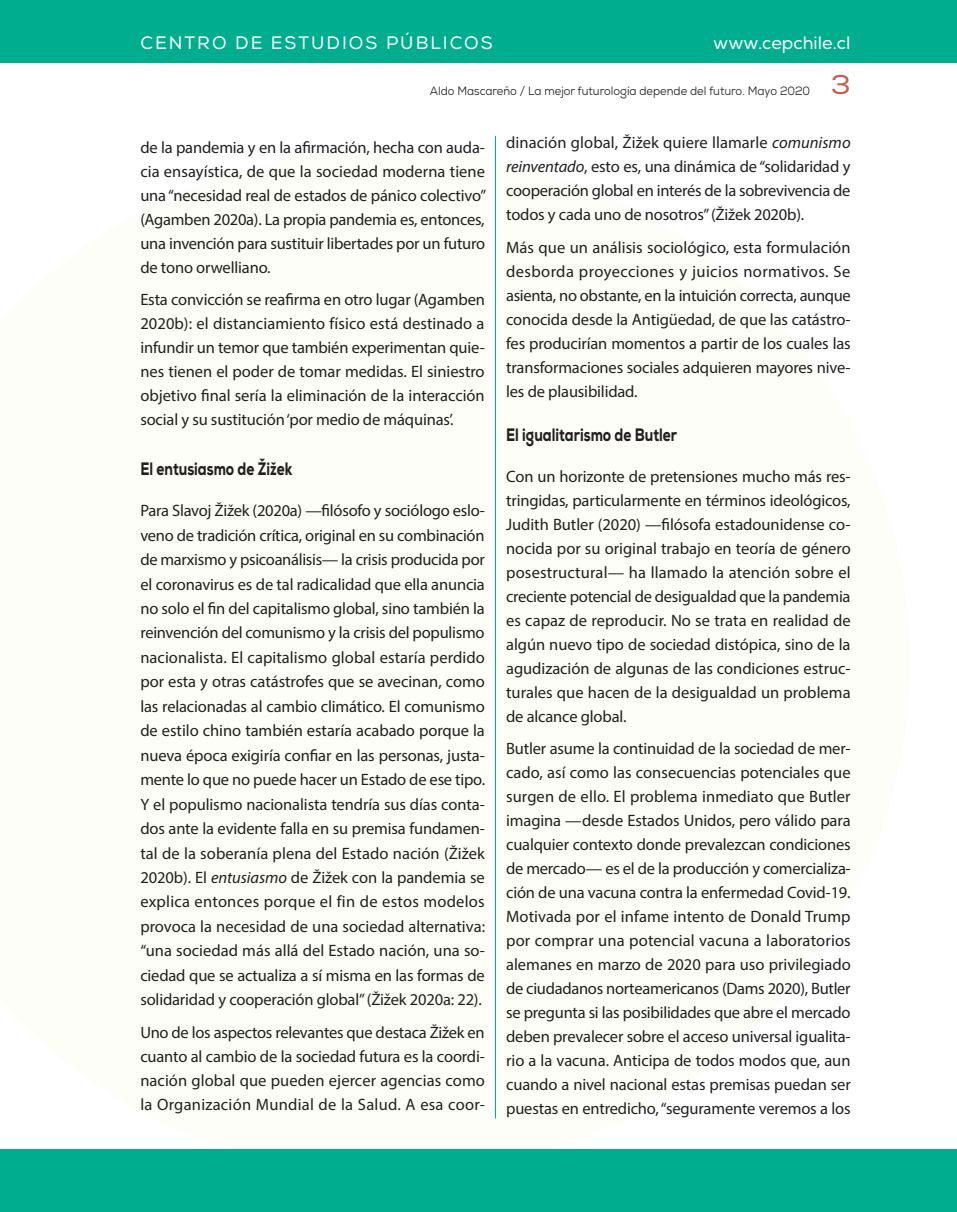
<style>
.page{position:relative;width:957px;height:1212px;background:#fff}
.page>*{position:absolute;margin:0;border:0;box-sizing:border-box;transform-origin:0 0}
.t1{font:27px "Nexa";color:#c45f4a;scale:1.1 1}
._13_sub3{font:800 18px "Nexa";color:#231f20;scale:.77 1}
.t2{font:18px "Nexa";letter-spacing:.11em;color:#fff}
.t3{font:18px "Nexa";color:#fff}
._07_texto_GENERAL{font:16.5px/24px "Myriad Pro";letter-spacing:-.01em;color:#231f20;text-align:justify}
.t4{font:12px "Nexa";color:#231f20;scale:.93 1}
.s1{font-style:italic}
</style>
<div class="page">
<hr style="left:495px;top:136px;width:1px;height:982px;background:#00ad8e">
<div style="left:0;top:0;width:957px;height:63px;background:#00ad8e"></div>
<div style="left:0;top:1149px;width:957px;height:63px;background:#00ad8e"></div>
<p class="t2" style="left:140px;top:32px;width:354px">CENTRO DE ESTUDIOS PÚBLICOS</p>
<p class="t4" style="left:430px;top:83px;width:410px">Aldo Mascareño / La mejor futurología depende del futuro. Mayo 2020</p>
<p class="t3" style="left:713px;top:32px;width:139px">www.cepchile.cl</p>
<h1 class="t1" style="left:830px;top:69px;width:20px">3</h1>
<p class="_07_texto_GENERAL" style="left:140px;top:135px;width:347px">de la pandemia y en la afirmación, hecha con auda&shy;cia ensayística, de que la sociedad moderna tiene una “necesidad real de estados de pánico colectivo” (Agamben 2020a). La propia pandemia es, entonces, una invención para sustituir libertades por un futuro de tono orwelliano.</p>
<p class="_07_texto_GENERAL" style="left:140px;top:287px;width:346px">Esta convicción se reafirma en otro lugar (Agamben 2020b): el distanciamiento físico está destinado a infundir un temor que también experimentan quie&shy;nes tienen el poder de tomar medidas. El siniestro objetivo final sería la eliminación de la interacción social y su sustitución ‘por medio de máquinas’.</p>
<p class="_13_sub3" style="left:140px;top:457px;width:199px">El entusiasmo de Žižek</p>
<p class="_07_texto_GENERAL" style="left:140px;top:498px;width:346px;line-height:24.5px">Para Slavoj Žižek (2020a) —filósofo y sociólogo eslo&shy;veno de tradición crítica, original en su combinación de marxismo y psicoanálisis— la crisis producida por el coronavirus es de tal radicalidad que ella anuncia no solo el fin del capitalismo global, sino también la reinvención del comunismo y la crisis del populismo nacionalista. El capitalismo global estaría perdido por esta y otras catástrofes que se avecinan, como las relacionadas al cambio climático. El comunismo de estilo chino también estaría acabado porque la nueva época exigiría confiar en las personas, justa&shy;mente lo que no puede hacer un Estado de ese tipo.<br>Y el populismo nacionalista tendría sus días conta&shy;dos ante la evidente falla en su premisa fundamen&shy;tal de la soberanía plena del Estado nación (Žižek 2020b). El <span class="s1">entusiasmo</span> de Žižek con la pandemia se explica entonces porque el fin de estos modelos provoca la necesidad de una sociedad alternativa: “una sociedad más allá del Estado nación, una so&shy;ciedad que se actualiza a sí misma en las formas de solidaridad y cooperación global” (Žižek 2020a: 22).</p>
<p class="_07_texto_GENERAL" style="left:140px;top:1020px;width:346px">Uno de los aspectos relevantes que destaca Žižek en cuanto al cambio de la sociedad futura es la coordi&shy;nación global que pueden ejercer agencias como la Organización Mundial de la Salud. A esa coor-</p>
<p class="_07_texto_GENERAL" style="left:506px;top:131px;width:346px">dinación global, Žižek quiere llamarle <span class="s1">comunismo reinventado</span>, esto es, una dinámica de “solidaridad y cooperación global en interés de la sobrevivencia de todos y cada uno de nosotros” (Žižek 2020b).</p>
<p class="_07_texto_GENERAL" style="left:506px;top:235px;width:346px">Más que un análisis sociológico, esta formulación desborda proyecciones y juicios normativos. Se asienta, no obstante, en la intuición correcta, aunque conocida desde la Antigüedad, de que las catástro&shy;fes producirían momentos a partir de los cuales las transformaciones sociales adquieren mayores nive&shy;les de plausibilidad.</p>
<p class="_13_sub3" style="left:506px;top:423px;width:224px">El igualitarismo de Butler</p>
<p class="_07_texto_GENERAL" style="left:506px;top:464px;width:346px">Con un horizonte de pretensiones mucho más res&shy;tringidas, particularmente en términos ideológicos, Judith Butler (2020) —filósofa estadounidense co&shy;nocida por su original trabajo en teoría de género posestructural— ha llamado la atención sobre el creciente potencial de desigualdad que la pandemia es capaz de reproducir. No se trata en realidad de algún nuevo tipo de sociedad distópica, sino de la agudización de algunas de las condiciones estruc&shy;turales que hacen de la desigualdad un problema de alcance global.</p>
<p class="_07_texto_GENERAL" style="left:506px;top:736px;width:346px">Butler asume la continuidad de la sociedad de mer&shy;cado, así como las consecuencias potenciales que surgen de ello. El problema inmediato que Butler imagina —desde Estados Unidos, pero válido para cualquier contexto donde prevalezcan condiciones de mercado— es el de la producción y comercializa&shy;ción de una vacuna contra la enfermedad Covid-19.<br>Motivada por el infame intento de Donald Trump por comprar una potencial vacuna a laboratorios alemanes en marzo de 2020 para uso privilegiado de ciudadanos norteamericanos (Dams 2020), Butler se pregunta si las posibilidades que abre el mercado deben prevalecer sobre el acceso universal igualita&shy;rio a la vacuna. Anticipa de todos modos que, aun cuando a nivel nacional estas premisas puedan ser puestas en entredicho, “seguramente veremos a los</p>
</div>
